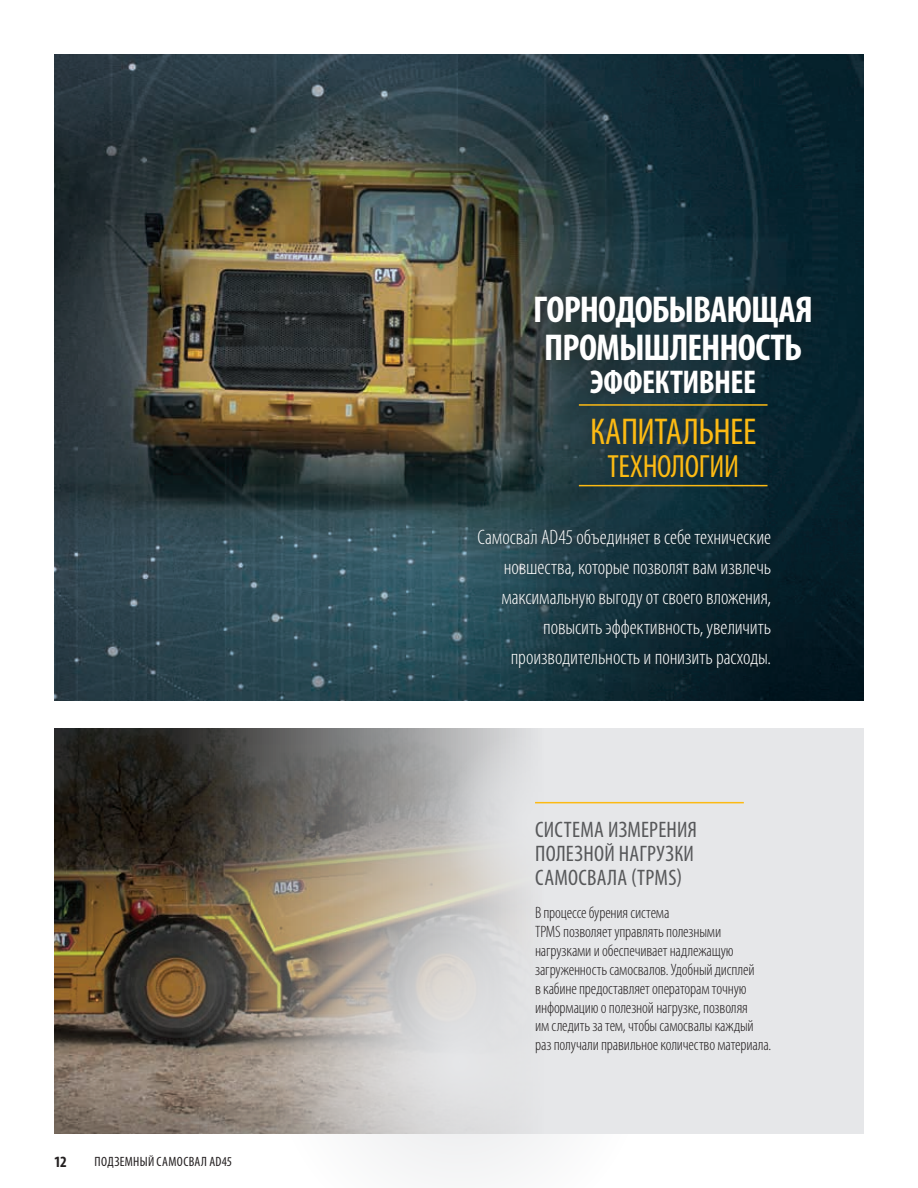
<style>
.page{position:relative;width:918px;height:1188px;background:#fff}
.page>*{position:absolute;margin:0;border:0;box-sizing:border-box;transform-origin:0 0}
.t1{font:700 condensed 37.5px/37.5px "Myriad Pro";letter-spacing:-.025em;color:#fff}
.t2{font:condensed 37.5px "Myriad Pro";letter-spacing:-.015em;color:#fcba13}
.t3{font:700 condensed 33px "Myriad Pro";letter-spacing:-.015em;color:#fff}
.t4{font:condensed 32.25px "Myriad Pro";letter-spacing:-.01em;color:#fcba13}
.t5{font:condensed 22.5px/24px "Myriad Pro";letter-spacing:.01em;color:#57585a}
.t6{font:300 condensed 21px/30px "Myriad Pro";letter-spacing:-.005em;color:#fff;text-align:right}
.t7{font:300 condensed 16.5px/19px "Myriad Pro";letter-spacing:-.01em;color:#231f20}
.t8{font:700 condensed 15.75px "Myriad Pro";color:#231f20}
.t9{font:condensed 13.5px "Myriad Pro";letter-spacing:.025em;color:#231f20}
</style>
<div class="page">
<img style="left:54px;top:54px;width:810px;height:646px">
<div style="left:469px;top:520px;width:311px;height:156px;background:#231f20;opacity:.8"></div>
<div style="left:54px;top:729px;width:810px;height:405px;background:#e6e7e9"></div>
<div style="left:517px;top:278px;width:312px;height:217px;background:#231f20;opacity:.75"></div>
<hr style="left:579px;top:485px;width:189px;height:1px;background:#fcba13">
<hr style="left:579px;top:404px;width:189px;height:2px;background:#fcba13">
<img style="left:54px;top:729px;width:581px;height:405px">
<svg style="left:275px;top:878px;width:360px;height:295px"></svg>
<svg style="left:441px;top:729px;width:188px;height:189px"></svg>
<hr style="left:535px;top:802px;width:209px;height:1px;background:#fcba13">
<p class="t8" style="left:54px;top:1152px;width:14px">12</p>
<p class="t9" style="left:95px;top:1153px;width:139px">ПОДЗЕМНЫЙ САМОСВАЛ AD45</p>
<h1 class="t1" style="left:533px;top:290px;width:281px">ГОРНОДОБЫВАЮЩАЯ<br>ПРОМЫШЛЕННОСТЬ</h1>
<h2 class="t3" style="left:590px;top:361px;width:167px">ЭФФЕКТИВНЕЕ</h2>
<h1 class="t2" style="left:590px;top:409px;width:168px">КАПИТАЛЬНЕЕ</h1>
<h3 class="t4" style="left:607px;top:447px;width:133px">ТЕХНОЛОГИИ</h3>
<p class="t6" style="left:478px;top:523px;width:295px">Самосвал AD45 объединяет в себе технические новшества, которые позволят вам извлечь максимальную выгоду от своего вложения, повысить эффективность, увеличить производительность и понизить расходы.</p>
<h3 class="t5" style="left:535px;top:817px;width:163px">СИСТЕМА ИЗМЕРЕНИЯ<br>ПОЛЕЗНОЙ НАГРУЗКИ<br>САМОСВАЛА (TPMS)</h3>
<p class="t7" style="left:535px;top:903px;width:238px">В процессе бурения система<br>TPMS позволяет управлять полезными нагрузками и обеспечивает надлежащую загруженность самосвалов. Удобный дисплей<br>в кабине предоставляет операторам точную информацию о полезной нагрузке, позволяя<br>им следить за тем, чтобы самосвалы каждый разполучали правильноеколичество материала.</p>
</div>
